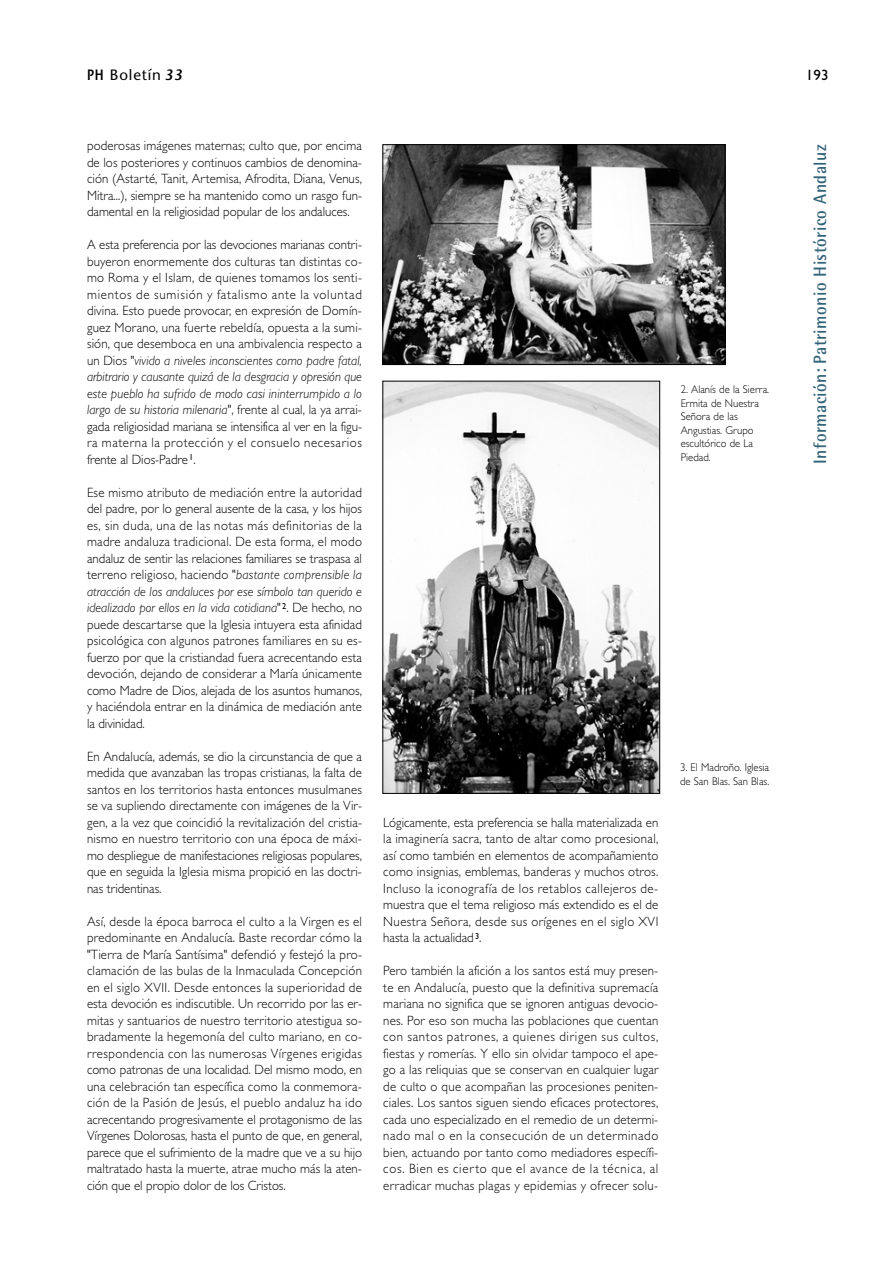
<style>
.page{position:relative;width:893px;height:1263px;background:#fff}
.page>*{position:absolute;margin:0;border:0;box-sizing:border-box;transform-origin:0 0}
.t1{font:700 18px "Rotis Semi Sans";letter-spacing:.025em;color:#326378;scale:.95 1}
.t2{font:15px "Stone Sans";letter-spacing:.055em;color:#000}
.t3{font:15px "Gill Sans";color:#000}
.t4{font:300 13.5px/16.5px "Gill Sans";letter-spacing:.01em;color:#000;text-align:justify;scale:.95 1}
.t5{font:300 11.25px/13.5px "Gill Sans";color:#000;scale:.95 1}
.s1{font-weight:600}
.s2{font-weight:600;font-style:italic}
.s3{font-style:italic}
</style>
<div class="page">
<img style="left:384px;top:147px;width:339px;height:216px">
<div style="left:382px;top:145px;width:343px;height:220px;border:1px solid #000"></div>
<img style="left:384px;top:383px;width:273px;height:409px">
<div style="left:382px;top:381px;width:277px;height:413px;border:1px solid #000"></div>
<p class="t2" style="left:87px;top:69px;width:97px"><span class="s1">PH</span> Boletín <span class="s2">33</span></p>
<p class="t3" style="left:806px;top:69px;width:24px">193</p>
<p class="t4" style="left:87px;top:139px;width:291px">poderosas imágenes maternas; culto que, por encima de los posteriores y continuos cambios de denomina&shy;ción (Astarté, Tanit, Artemisa, Afrodita, Diana, Venus, Mitra...), siempre se ha mantenido como un rasgo fun&shy;damental en la religiosidad popular de los andaluces.</p>
<p class="t4" style="left:87px;top:238px;width:291px">A esta preferencia por las devociones marianas contri&shy;buyeron enormemente dos culturas tan distintas co&shy;mo Roma y el Islam, de quienes tomamos los senti&shy;mientos de sumisión y fatalismo ante la voluntad divina. Esto puede provocar, en expresión de Domín&shy;guez Morano, una fuerte rebeldía, opuesta a la sumi&shy;sión, que desemboca en una ambivalencia respecto a un Dios "<span class="s3">vivido a niveles inconscientes como padre fatal, arbitrario y causante quizá de la desgracia y opresión que este pueblo ha sufrido de modo casi ininterrumpido a lo largo de su historia milenaria</span>", frente al cual, la ya arrai&shy;gada religiosidad mariana se intensifica al ver en la figu&shy;ra materna la protección y el consuelo necesarios frente al Dios-Padre <sup>1</sup>.</p>
<p class="t4" style="left:87px;top:485px;width:291px">Ese mismo atributo de mediación entre la autoridad del padre, por lo general ausente de la casa, y los hijos es, sin duda, una de las notas más definitorias de la madre andaluza tradicional. De esta forma, el modo andaluz de sentir las relaciones familiares se traspasa al terreno religioso, haciendo "<span class="s3">bastante comprensible la atracción de los andaluces por ese símbolo tan querido e idealizado por ellos en la vida cotidiana</span>" <sup>2</sup>. De hecho, no puede descartarse que la Iglesia intuyera esta afinidad psicológica con algunos patrones familiares en su es&shy;fuerzo por que la cristiandad fuera acrecentando esta devoción, dejando de considerar a María únicamente como Madre de Dios, alejada de los asuntos humanos, y haciéndola entrar en la dinámica de mediación ante la divinidad.</p>
<p class="t4" style="left:87px;top:749px;width:291px">En Andalucía, además, se dio la circunstancia de que a medida que avanzaban las tropas cristianas, la falta de santos en los territorios hasta entonces musulmanes se va supliendo directamente con imágenes de la Vir&shy;gen, a la vez que coincidió la revitalización del cristia&shy;nismo en nuestro territorio con una época de máxi&shy;mo despliegue de manifestaciones religiosas populares, que en seguida la Iglesia misma propició en las doctri&shy;nas tridentinas.</p>
<p class="t4" style="left:87px;top:914px;width:291px">Así, desde la época barroca el culto a la Virgen es el predominante en Andalucía. Baste recordar cómo la "Tierra de María Santísima" defendió y festejó la pro&shy;clamación de las bulas de la Inmaculada Concepción en el siglo XVII. Desde entonces la superioridad de esta devoción es indiscutible. Un recorrido por las er&shy;mitas y santuarios de nuestro territorio atestigua so&shy;bradamente la hegemonía del culto mariano, en co&shy;rrespondencia con las numerosas Vírgenes erigidas como patronas de una localidad. Del mismo modo, en una celebración tan específica como la conmemora&shy;ción de la Pasión de Jesús, el pueblo andaluz ha ido acrecentando progresivamente el protagonismo de las Vírgenes Dolorosas, hasta el punto de que, en general, parece que el sufrimiento de la madre que ve a su hijo maltratado hasta la muerte, atrae mucho más la aten&shy;ción que el propio dolor de los Cristos.</p>
<p class="t4" style="left:383px;top:815px;width:291px">Lógicamente, esta preferencia se halla materializada en la imaginería sacra, tanto de altar como procesional, así como también en elementos de acompañamiento como insignias, emblemas, banderas y muchos otros.<br>Incluso la iconografía de los retablos callejeros de&shy;muestra que el tema religioso más extendido es el de Nuestra Señora, desde sus orígenes en el siglo XVI hasta la actualidad<sup>3</sup>.</p>
<p class="t4" style="left:383px;top:964px;width:291px">Pero también la afición a los santos está muy presen&shy;te en Andalucía, puesto que la definitiva supremacía mariana no significa que se ignoren antiguas devocio&shy;nes. Por eso son mucha las poblaciones que cuentan con santos patrones, a quienes dirigen sus cultos, fiestas y romerías. Y ello sin olvidar tampoco el ape&shy;go a las reliquias que se conservan en cualquier lugar de culto o que acompañan las procesiones peniten&shy;ciales. Los santos siguen siendo eficaces protectores, cada uno especializado en el remedio de un determi&shy;nado mal o en la consecución de un determinado bien, actuando por tanto como mediadores específi&shy;cos. Bien es cierto que el avance de la técnica, al erradicar muchas plagas y epidemias y ofrecer solu-</p>
<p class="t5" style="left:680px;top:384px;width:95px">2. Alanís de la Sierra.<br>Ermita de Nuestra<br>Señora de las<br>Angustias. Grupo escultórico de La<br>Piedad.</p>
<p class="t5" style="left:680px;top:762px;width:95px">3. El Madroño. Iglesia de San Blas. San Blas.</p>
<h1 class="t1" style="left:813px;top:464px;width:337px;rotate:-90deg">Información: Patrimonio Histórico Andaluz</h1>
</div>
